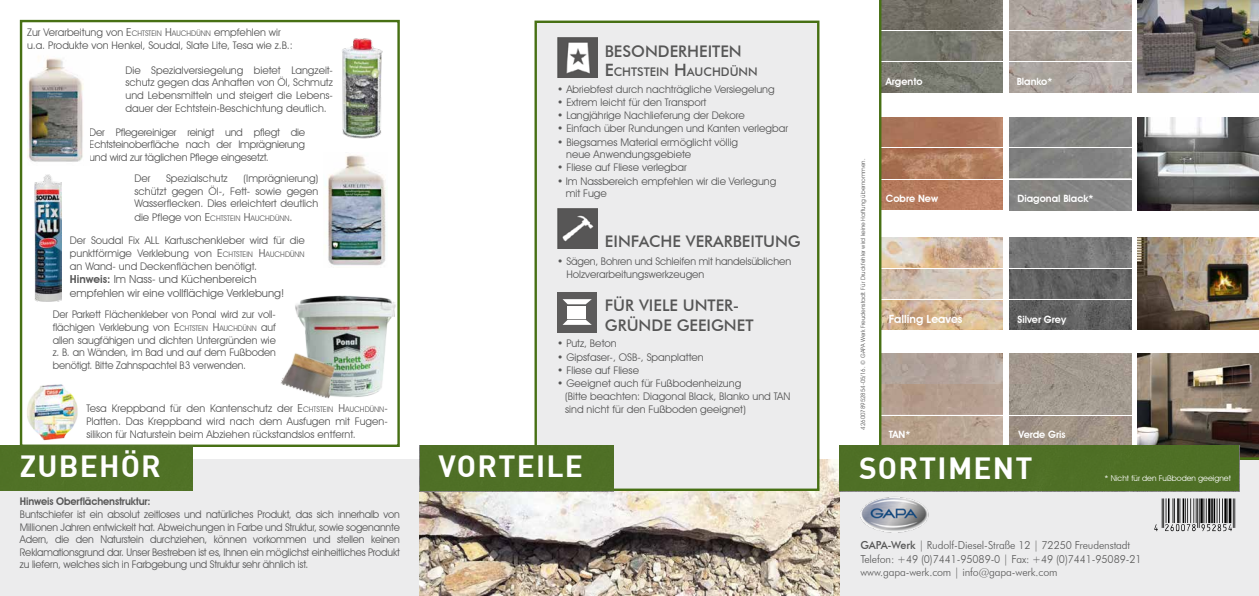
<style>
.page{position:relative;width:1259px;height:596px;background:#fff}
.page>*{position:absolute;margin:0;border:0;box-sizing:border-box;transform-origin:0 0}
.t1{font:65.1px "Code EAN Red";color:#000}
.t2{font:700 30px "DIN";letter-spacing:.04em;color:#fff}
.t3{font:500 16px/19.2px "Futura BT";color:#565656}
.t4{font:500 11.9px "Futura BT";color:#565656}
.t5{font:600 11.3px "Avant Garde IT Cby BT";color:#fff}
.t6{font:300 11px/13.2px "Futura BT";letter-spacing:-.01em;color:#565656}
.t7{font:11px/13.2px "Avant Garde IT Cby BT";color:#565656}
.t8{font:10.5px/12.6px "Avant Garde IT Cby BT";color:#565656;text-align:justify}
.t9{font:600 10.5px "Avant Garde IT Cby BT";letter-spacing:-.015em;color:#565656}
.t10{font:600 10px "Avant Garde IT Cby BT";color:#fff}
.t11{font:8px "Avant Garde IT Cby BT";color:#fff}
.t12{font:7.7px "Avant Garde IT Cby BT";color:#565656}
.t13{font:6px "Avant Garde IT Cby BT";color:#565656}
.s1{font-size:11px}
.s2{font-size:7.7px}
.s3{font-size:10.5px}
.s4{font-weight:600}
.s5{font-size:17px}
.s6{font-weight:500}
</style>
<div class="page">
<div style="left:839px;top:459px;width:420px;height:136px;background:#ececed"></div>
<div style="left:0;top:459px;width:420px;height:136px;background:#ececed"></div>
<img style="left:420px;top:459px;width:419px;height:136px">
<div style="left:534px;top:21px;width:285px;height:469px;background:#ececed;border:2px solid #477014"></div>
<div style="left:20px;top:20px;width:380px;height:426px;border:2px solid #477014"></div>
<img style="left:557px;top:38px;width:40px;height:40px">
<img style="left:558px;top:209px;width:39px;height:39px">
<div style="left:557px;top:292px;width:40px;height:40px;background:#5c5b5b"></div>
<svg style="left:563px;top:319px;width:28px;height:5px"></svg>
<svg style="left:562px;top:299px;width:30px;height:5px"></svg>
<div style="left:568px;top:305px;width:18px;height:13px;background:#fff"></div>
<div style="left:420px;top:445px;width:193px;height:46px;background:#4f6f26"></div>
<div style="left:0;top:445px;width:192px;height:45px;background:#507226"></div>
<img style="left:34px;top:174px;width:28px;height:128px">
<img style="left:295px;top:288px;width:104px;height:118px">
<img style="left:879px;top:0;width:380px;height:459px">
<img style="left:860px;top:497px;width:69px;height:35px">
<img style="left:325px;top:155px;width:61px;height:111px">
<img style="left:27px;top:56px;width:57px;height:106px">
<img style="left:22px;top:381px;width:56px;height:61px">
<img style="left:281px;top:344px;width:61px;height:62px">
<img style="left:1009px;top:117px;width:122px;height:30px">
<img style="left:1009px;top:180px;width:122px;height:30px">
<img style="left:1009px;top:149px;width:122px;height:29px">
<hr style="left:1008px;top:178px;width:123px;height:1px;background:#fff">
<img style="left:1009px;top:237px;width:122px;height:30px">
<img style="left:1009px;top:300px;width:122px;height:30px">
<img style="left:1009px;top:269px;width:122px;height:29px">
<img style="left:1009px;top:0;width:122px;height:29px">
<img style="left:1009px;top:31px;width:122px;height:61px">
<div style="left:839px;top:445px;width:400px;height:46px;background:#4f6f26"></div>
<img style="left:342px;top:38px;width:40px;height:101px">
<p class="t8" style="left:27px;top:26px;width:267px">Zur Verarbeitung von <span class="s1">E</span><span class="s2">CHTSTEIN</span> <span class="s1">H</span><span class="s2">AUCHDÜNN</span> empfehlen wir u.a. Produkte von Henkel, Soudal, Slate Lite, Tesa wie z.B.:</p>
<p class="t8" style="left:125px;top:63px;width:209px">Die Spezialversiegelung bietet Langzeit&shy;schutz gegen das Anhaften von Öl, Schmutz und Lebensmitteln und steigert die Lebens&shy;dauer der Echtstein-Beschichtung deutlich.</p>
<p class="t8" style="left:89px;top:125px;width:217px">Der Pflegereiniger reinigt und pflegt die Echtsteinoberfläche nach der Imprägnierung und wird zur täglichen Pflege eingesetzt.</p>
<p class="t8" style="left:134px;top:172px;width:17px">Der</p>
<p class="t8" style="left:166px;top:172px;width:63px">Spezialschutz</p>
<p class="t8" style="left:134px;top:172px;width:185px;text-indent:109px">(Imprägnierung) schützt gegen Öl-, Fett- sowie gegen Wasserflecken. Dies erleichtert deutlich</p>
<p class="t12" style="left:134px;top:213px;width:160px"><span class="s3">die Pflege von</span> <span class="s1">E</span>CHTSTEIN <span class="s1">H</span>AUCHDÜNN<span class="s1">.</span></p>
<p class="t8" style="left:70px;top:234px;width:236px;line-height:12.9px">Der Soudal Fix ALL Kartuschenkleber wird für die punktförmige Verklebung von <span class="s1">E</span><span class="s2">CHTSTEIN</span> <span class="s1">H</span><span class="s2">AUCHDÜNN </span>an Wand- und Deckenflächen benötigt.</p>
<p class="t7" style="left:70px;top:272px;width:216px"><span class="s4">Hinweis:</span> Im Nass- und Küchenbereich empfehlen wir eine vollflächige Verklebung!</p>
<p class="t8" style="left:53px;top:307px;width:225px">Der Parkett Flächenkleber von Ponal wird zur voll&shy;flächigen Verklebung von <span class="s1">E</span><span class="s2">CHTSTEIN</span> <span class="s1">H</span><span class="s2">AUCHDÜNN</span> auf allen saugfähigen und dichten Untergründen wie z. B. an Wänden, im Bad und auf dem Fußboden benötigt. Bitte Zahnspachtel B3 verwenden.</p>
<p class="t8" style="left:86px;top:402px;width:303px">Tesa Kreppband für den Kantenschutz der <span class="s1">E</span><span class="s2">CHTSTEIN</span> <span class="s1">H</span><span class="s2">AUCHDÜNN</span>-Platten. Das Kreppband wird nach dem Ausfugen mit Fugen&shy;silikon für Naturstein beim Abziehen rückstandslos entfernt.</p>
<h3 class="t3" style="left:604px;top:41px;width:139px">BESONDERHEITEN</h3>
<p class="t4" style="left:604px;top:64px;width:155px"><span class="s5">E</span>CHTSTEIN <span class="s5">H</span>AUCHDÜNN</p>
<p class="t8" style="left:557px;top:83px;width:219px">• Abriebfest durch nachträgliche Versiegelung</p>
<p class="t8" style="left:557px;top:96px;width:150px">• Extrem leicht für den Transport</p>
<p class="t8" style="left:557px;top:109px;width:189px">• Langjährige Nachlieferung der Dekore</p>
<p class="t8" style="left:557px;top:122px;width:232px">• Einfach über Rundungen und Kanten verlegbar</p>
<p class="t8" style="left:566px;top:135px;width:173px;text-indent:-9px">• Biegsames Material ermöglicht völlig neue Anwendungsgebiete</p>
<p class="t8" style="left:557px;top:161px;width:131px">• Fliese auf Fliese verlegbar</p>
<p class="t8" style="left:566px;top:174px;width:212px;text-indent:-9px">• Im Nassbereich empfehlen wir die Verlegung mit Fuge</p>
<h3 class="t3" style="left:605px;top:231px;width:197px">EINFACHE VERARBEITUNG</h3>
<p class="t8" style="left:566px;top:254px;width:226px;line-height:13.2px;text-indent:-9px">• Sägen, Bohren und Schleifen mit handelsüblichen<br>Holzverarbeitungswerkzeugen</p>
<h3 class="t3" style="left:605px;top:296px;width:150px">FÜR VIELE UNTER-<br>GRÜNDE GEEIGNET</h3>
<p class="t8" style="left:557px;top:337px;width:61px">• Putz, Beton</p>
<p class="t8" style="left:557px;top:350px;width:148px">• Gipsfaser-, OSB-, Spanplatten</p>
<p class="t8" style="left:557px;top:363px;width:83px">• Fliese auf Fliese</p>
<p class="t8" style="left:565px;top:376px;width:227px;line-height:12.9px;text-align:left;text-indent:-8px">• Geeignet auch für Fußbodenheizung<br>(Bitte beachten: Diagonal Black, Blanko und TAN sind nicht für den Fußboden geeignet)</p>
<h2 class="t2" style="left:20px;top:446px;width:143px">ZUBEHÖR</h2>
<h2 class="t2" style="left:439px;top:446px;width:146px">VORTEILE</h2>
<p class="t9" style="left:20px;top:495px;width:132px">Hinweis Oberflächenstruktur:</p>
<p class="t8" style="left:20px;top:507px;width:381px">Buntschiefer ist ein absolut zeitloses und natürliches Produkt, das sich innerhalb von Millionen Jahren entwickelt hat. Abweichungen in Farbe und Struktur, sowie sogenannte Adern, die den Naturstein durchziehen, können vorkommen und stellen keinen Reklamationsgrund dar. Unser Bestreben ist es, Ihnen ein möglichst einheitliches Produkt zu liefern, welches sich in Farbgebung und Struktur sehr ähnlich ist.</p>
<p class="t10" style="left:886px;top:75px;width:38px">Argento</p>
<p class="t10" style="left:1016px;top:75px;width:37px">Blanko*</p>
<p class="t13" style="left:859px;top:429px;width:272px;rotate:-90deg">4260078952854-05/16. © GAPA Werk Freudenstadt. Für Druckfehler wird keine Haftung übernommen.</p>
<p class="t10" style="left:886px;top:193px;width:54px">Cobre New</p>
<p class="t5" style="left:888px;top:312px;width:75px">Falling Leaves</p>
<p class="t10" style="left:888px;top:428px;width:23px">TAN*</p>
<p class="t10" style="left:1017px;top:192px;width:77px">Diagonal Black*</p>
<p class="t10" style="left:1017px;top:313px;width:50px">Silver Grey</p>
<p class="t10" style="left:1018px;top:428px;width:49px">Verde Gris</p>
<h2 class="t2" style="left:859px;top:448px;width:175px">SORTIMENT</h2>
<p class="t11" style="left:1104px;top:472px;width:128px">* Nicht für den Fußboden geeignet</p>
<h1 class="t1" style="left:1153px;top:470px;width:86px">4&lt;CRAAST=jfcife&gt;</h1>
<p class="t6" style="left:860px;top:538px;width:283px"><span class="s6">GAPA-Werk</span> | Rudolf-Diesel-Straße 12 | 72250 Freudenstadt<br>Telefon: +49 (0)7441-95089-0 | Fax: +49 (0)7441-95089-21 www.gapa-werk.com | info@gapa-werk.com</p>
</div>
